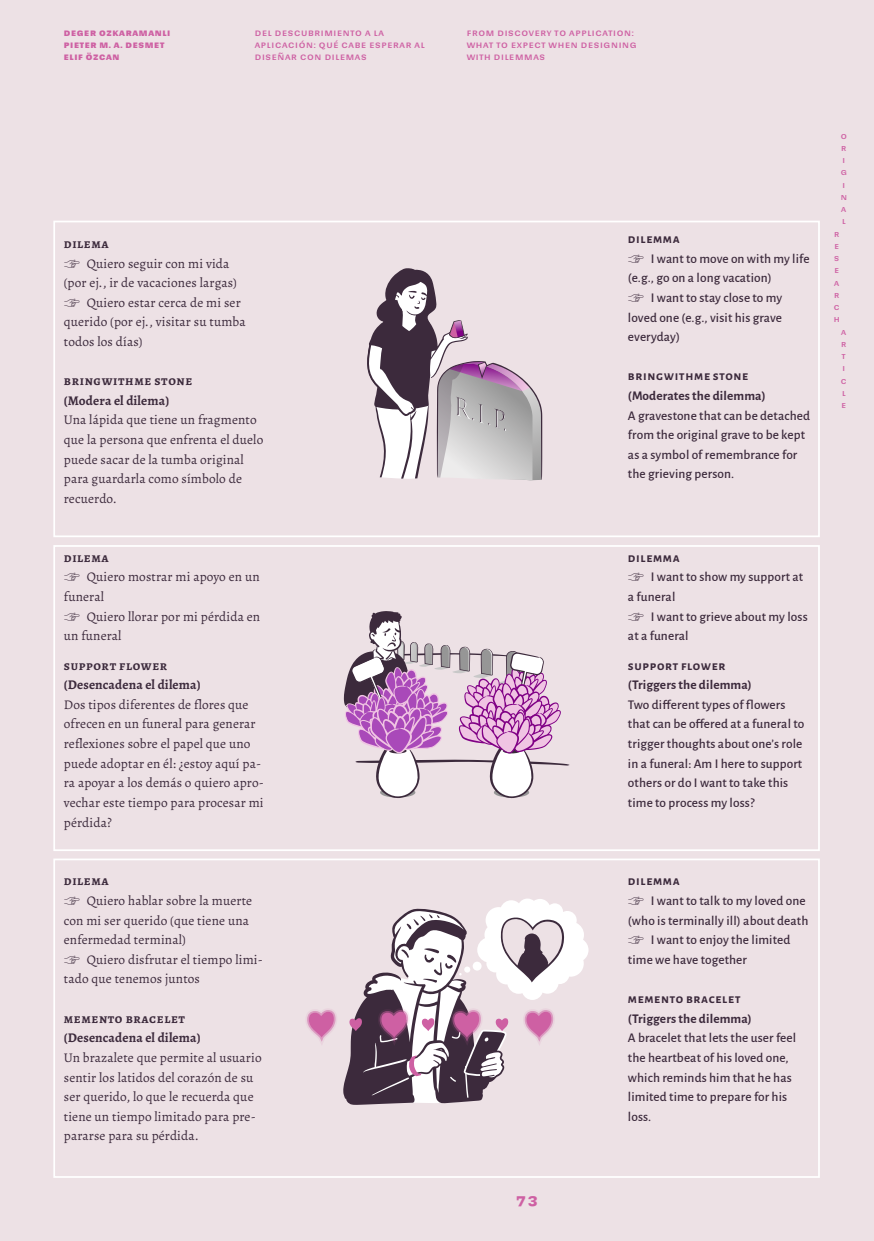
<style>
.page{position:relative;width:874px;height:1241px;background:#fff}
.page>*{position:absolute;margin:0;border:0;box-sizing:border-box;transform-origin:0 0}
.t1{font:700 14px "Sudamerican Grotesk";color:#ce60a3}
.tabla_dilemas{font:13.3px/19.6px "Alegreya";letter-spacing:.01em;color:#3c2a3c}
.Dilemma_tables{font:500 13.3px/19.6px "Alegreya Sans";letter-spacing:.01em;color:#3c2a3c}
.tabla_dilemas-2{font:700 13.3px "Alegreya";letter-spacing:.01em;color:#3c2a3c}
.Dilemma_tables-2{font:700 13.3px "Alegreya Sans";letter-spacing:.035em;color:#3c2a3c}
.Dilemma_tables-3{font:700 13.3px "Alegreya Sans";letter-spacing:.01em;color:#3c2a3c}
.tabla_dilemas-3{font:700 13.3px "Alegreya";letter-spacing:.05em;color:#3c2a3c}
.t2{font:9.62px "Sudamerican Grotesk";letter-spacing:.07em;color:#ce60a3}
.t3{font:700 9.62px/12.2px "Sudamerican Grotesk";letter-spacing:.07em;color:#ce60a3}
.t4{font:8.75px/12.2px "Sudamerican Grotesk";color:#ce60a3}
.s1{font-family:"Sudamerican Grotesk"}
.s2{font-family:"Sudamerican Grotesk";font-weight:400}
</style>
<div class="page">
<div style="left:0;top:0;width:873px;height:1240px;background:#ede1e5"></div>
<div style="left:53px;top:220px;width:766px;height:317px;border:2px solid #fff"></div>
<div style="left:53px;top:545px;width:766px;height:306px;border:2px solid #fff"></div>
<div style="left:53px;top:858px;width:766px;height:319px;border:2px solid #fff"></div>
<svg style="left:367px;top:268px;width:175px;height:212px"></svg>
<svg style="left:343px;top:611px;width:226px;height:187px"></svg>
<svg style="left:306px;top:1009px;width:31px;height:36px"></svg>
<svg style="left:343px;top:898px;width:245px;height:206px"></svg>
<p class="t3" style="left:64px;top:26px;width:108px">Deger Ozkaramanli<br>Pieter M. A. Desmet<br>Elif Özcan</p>
<p class="t2" style="left:255px;top:25px;width:28px">DEL DESC</p>
<p class="t2" style="left:301px;top:25px;width:39px">UBRIMIENTO</p>
<p class="t2" style="left:365px;top:25px;width:15px">A LA</p>
<p class="t2" style="left:255px;top:37px;width:19px">APLICACI</p>
<p class="t2" style="left:299px;top:37px;width:96px">ÓN: QUÉ CABE ESPERAR</p>
<p class="t2" style="left:414px;top:37px;width:6px">AL</p>
<p class="t2" style="left:255px;top:49px;width:7px">DISE</p>
<p class="t2" style="left:277px;top:49px;width:31px">ÑAR CON</p>
<p class="t2" style="left:324px;top:49px;width:6px">DILE</p>
<p class="t2" style="left:345px;top:49px;width:16px">MAS</p>
<p class="tabla_dilemas-2" style="left:64px;top:234px;width:22px">DILEM</p>
<p class="tabla_dilemas-2" style="left:101px;top:234px;width:9px">A</p>
<p class="tabla_dilemas" style="left:64px;top:253px;width:167px"><span class="s1">--.</span> Quiero seguir con mi vida</p>
<p class="tabla_dilemas" style="left:64px;top:273px;width:174px">(por ej., ir de vacaciones largas)</p>
<p class="tabla_dilemas" style="left:64px;top:292px;width:183px"><span class="s1">--.</span> Quiero estar cerca de mi ser querido (por ej., visitar su tumba todos los días)</p>
<p class="tabla_dilemas-3" style="left:64px;top:371px;width:99px">BRINGWITHME STONE</p>
<p class="tabla_dilemas-2" style="left:64px;top:391px;width:107px">(Modera el dilema)</p>
<p class="tabla_dilemas" style="left:64px;top:410px;width:201px">Una lápida que tiene un fragmento que la persona que enfrenta el duelo puede sacar de la tumba original para guardarla como símbolo de recuerdo.</p>
<p class="tabla_dilemas-2" style="left:64px;top:548px;width:22px">DILEM</p>
<p class="tabla_dilemas-2" style="left:101px;top:548px;width:9px">A</p>
<p class="tabla_dilemas" style="left:64px;top:567px;width:197px"><span class="s1">--.</span> Quiero mostrar mi apoyo en un funeral</p>
<p class="tabla_dilemas" style="left:64px;top:606px;width:198px"><span class="s1">--.</span> Quiero llorar por mi pérdida en un funeral</p>
<p class="tabla_dilemas-2" style="left:64px;top:656px;width:9px">SUPPORT</p>
<p class="tabla_dilemas-2" style="left:119px;top:656px;width:42px">FLOWER</p>
<p class="tabla_dilemas-2" style="left:64px;top:675px;width:138px">(Desencadena el dilema)</p>
<p class="tabla_dilemas" style="left:64px;top:694px;width:201px">Dos tipos diferentes de flores que ofrecen en un funeral para generar reflexiones sobre el papel que uno puede adoptar en él: ¿estoy aquí pa&shy;ra apoyar a los demás o quiero apro&shy;vechar este tiempo para procesar mi pérdida?</p>
<p class="tabla_dilemas-2" style="left:64px;top:871px;width:22px">DILEM</p>
<p class="tabla_dilemas-2" style="left:101px;top:871px;width:9px">A</p>
<p class="tabla_dilemas" style="left:64px;top:890px;width:190px"><span class="s1">--.</span> Quiero hablar sobre la muerte con mi ser querido (que tiene una enfermedad terminal)</p>
<p class="tabla_dilemas" style="left:64px;top:949px;width:200px"><span class="s1">--.</span> Quiero disfrutar el tiempo limi&shy;tado que tenemos juntos</p>
<p class="tabla_dilemas-2" style="left:64px;top:1008px;width:10px">MEMENTO</p>
<p class="tabla_dilemas-2" style="left:126px;top:1008px;width:32px">BRACELET</p>
<p class="tabla_dilemas-2" style="left:64px;top:1028px;width:138px">(Desencadena el dilema)</p>
<p class="tabla_dilemas" style="left:64px;top:1047px;width:199px">Un brazalete que permite al usuario sentir los latidos del corazón de su ser querido, lo que le recuerda que tiene un tiempo limitado para pre&shy;pararse para su pérdida.</p>
<p class="t2" style="left:466px;top:25px;width:45px">FROM DISCO</p>
<p class="t2" style="left:528px;top:25px;width:65px">VERY TO APPLICATION</p>
<p class="t2" style="left:631px;top:25px;width:3px">:</p>
<p class="t2" style="left:466px;top:37px;width:16px">WHAT</p>
<p class="t2" style="left:496px;top:37px;width:39px">TO EXPECT</p>
<p class="t2" style="left:548px;top:37px;width:17px">WHEN</p>
<p class="t2" style="left:580px;top:37px;width:15px">DESIGNING</p>
<p class="t2" style="left:466px;top:49px;width:7px">WITH</p>
<p class="t2" style="left:493px;top:49px;width:46px">DILEMMAS</p>
<p class="Dilemma_tables-2" style="left:627px;top:229px;width:53px">DILEMMA</p>
<p class="Dilemma_tables" style="left:627px;top:248px;width:183px"><span class="s2">--.</span> I want to move on with my life</p>
<p class="Dilemma_tables" style="left:627px;top:267px;width:145px">(e.g., go on a long vacation)</p>
<p class="Dilemma_tables" style="left:627px;top:287px;width:156px;text-align:justify"><span class="s2">--.</span> I want to stay close to my loved one (e.g., visit his grave everyday)</p>
<p class="Dilemma_tables-2" style="left:627px;top:366px;width:122px">BRINGWITHME STONE</p>
<p class="Dilemma_tables-3" style="left:627px;top:386px;width:139px">(Moderates the dilemma)</p>
<p class="Dilemma_tables" style="left:627px;top:404px;width:183px">A gravestone that can be detached from the original grave to be kept as a symbol of remembrance for the grieving person.</p>
<p class="t4" style="left:840px;top:129px;width:8px">O<br>R<br>I<br>G<br>I<br>N<br>A<br>L</p>
<p class="t4" style="left:833px;top:227px;width:7px;text-align:justify">R E S E A R C H</p>
<p class="t4" style="left:840px;top:325px;width:7px">A<br>R<br>T<br>I<br>C<br>L<br>E</p>
<p class="Dilemma_tables-2" style="left:627px;top:547px;width:53px">DILEMMA</p>
<p class="Dilemma_tables" style="left:627px;top:566px;width:177px"><span class="s2">--.</span> I want to show my support at a funeral</p>
<p class="Dilemma_tables" style="left:627px;top:605px;width:181px"><span class="s2">--.</span> I want to grieve about my loss at a funeral</p>
<p class="Dilemma_tables-2" style="left:627px;top:655px;width:99px">SUPPORT FLOWER</p>
<p class="Dilemma_tables-3" style="left:627px;top:675px;width:125px">(Triggers the dilemma)</p>
<p class="Dilemma_tables" style="left:627px;top:693px;width:178px">Two different types of flowers that can be offered at a funeral to trigger thoughts about one’s role in a funeral: Am I here to support others or do I want to take this time to process my loss?</p>
<p class="Dilemma_tables-2" style="left:627px;top:871px;width:53px">DILEMMA</p>
<p class="Dilemma_tables" style="left:627px;top:889px;width:182px"><span class="s2">--.</span> I want to talk to my loved one (who is terminally ill) about death</p>
<p class="Dilemma_tables" style="left:627px;top:929px;width:164px"><span class="s2">--.</span> I want to enjoy the limited time we have together</p>
<p class="Dilemma_tables-2" style="left:627px;top:988px;width:114px">MEMENTO BRACELET</p>
<p class="Dilemma_tables-3" style="left:627px;top:1008px;width:125px">(Triggers the dilemma)</p>
<p class="Dilemma_tables" style="left:627px;top:1027px;width:170px">A bracelet that lets the user feel the heartbeat of his loved one, which reminds him that he has limited time to prepare for his loss.</p>
<p class="t1" style="left:515px;top:1187px;width:24px">73</p>
</div>
